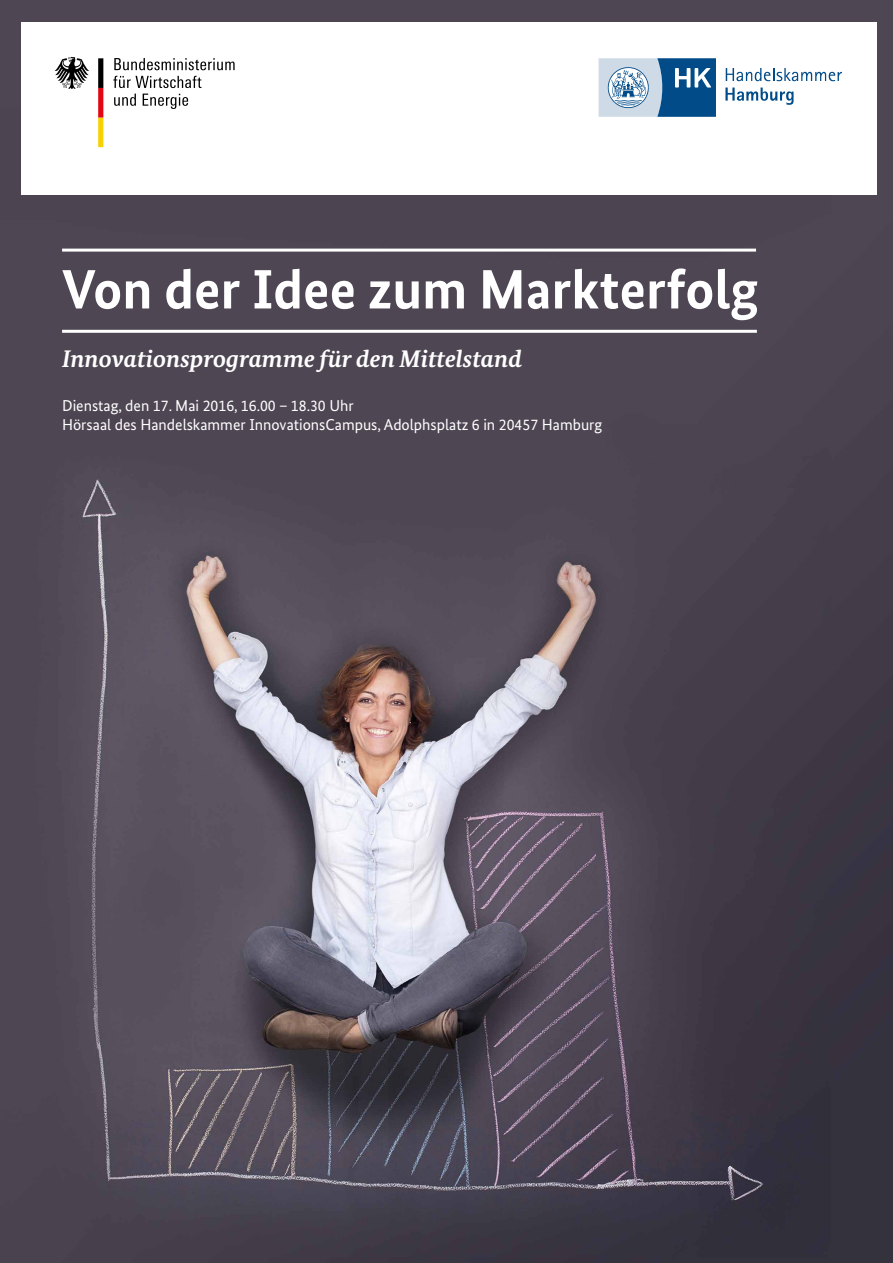
<style>
.page{position:relative;width:893px;height:1263px;background:#fff}
.page>*{position:absolute;margin:0;border:0;box-sizing:border-box;transform-origin:0 0}
.t1{font:700 55.5px "Bundes Sans";color:#fff}
.t2{font:italic 700 24px "Bundes Serif";color:#fff}
.t3{font:15.75px/18.9px "Bundes Sans";color:#fff}
</style>
<div class="page">
<img style="left:0;top:0;width:893px;height:1263px">
<div style="left:21px;top:22px;width:856px;height:173px;background:#fff"></div>
<svg style="left:55px;top:57px;width:34px;height:32px"></svg>
<svg style="left:98px;top:58px;width:5px;height:89px"></svg>
<svg style="left:114px;top:58px;width:121px;height:12px"></svg>
<svg style="left:113px;top:76px;width:88px;height:12px"></svg>
<svg style="left:114px;top:94px;width:22px;height:12px"></svg>
<svg style="left:143px;top:94px;width:45px;height:15px"></svg>
<hr style="left:62px;top:249px;width:694px;height:3px;background:#fff">
<hr style="left:62px;top:330px;width:695px;height:3px;background:#fff">
<svg style="left:726px;top:68px;width:116px;height:13px"></svg>
<svg style="left:725px;top:88px;width:68px;height:17px"></svg>
<svg style="left:599px;top:58px;width:117px;height:59px;background:#729abc"></svg>
<h1 class="t1" style="left:62px;top:256px;width:698px">Von der Idee zum Markterfolg</h1>
<h2 class="t2" style="left:62px;top:344px;width:461px">Innovationsprogramme für den Mittelstand</h2>
<p class="t3" style="left:62px;top:396px;width:542px">Dienstag, den 17. Mai 2016, 16.00 – 18.30 Uhr<br>Hörsaal des Handelskammer InnovationsCampus, Adolphsplatz 6 in 20457 Hamburg</p>
</div>
